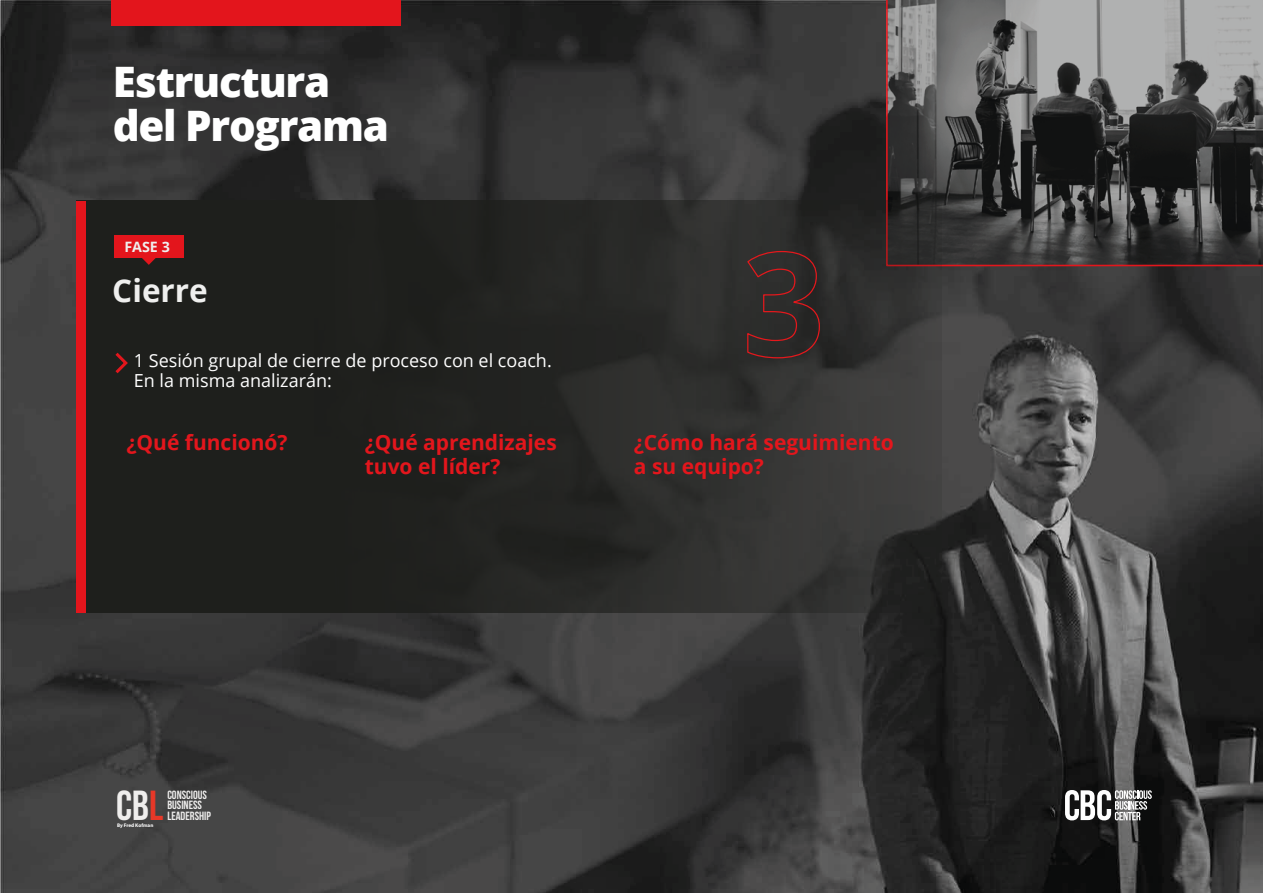
<style>
.page{position:relative;width:1263px;height:893px;background:#fff}
.page>*{position:absolute;margin:0;border:0;box-sizing:border-box;transform-origin:0 0}
.t1{font:800 42px/44.4px "Open Sans";letter-spacing:-.03em;color:#fff}
.t2{font:700 41.7px "Bebas Neue";color:#efeeed}
.t3{font:700 31.5px "Open Sans";color:#efefee}
.t4{font:700 21px/24px "Open Sans";color:#e3161c}
.t5{font:18px/19.5px "Open Sans";color:#fff}
.t6{font:700 14.25px "Open Sans";color:#efefee}
.t7{font:700 11.85px/10.5px "Bebas Neue";color:#efeeed}
.t8{font:700 5.25px "Myriad Pro";color:#fff}
.s1{color:#e73828}
</style>
<div class="page">
<img style="left:0;top:0;width:1263px;height:893px">
<div style="left:111px;top:0;width:290px;height:25px;background:#e3151c"></div>
<svg style="left:1065px;top:790px;width:87px;height:30px"></svg>
<svg style="left:886px;top:0;width:377px;height:266px;background:#5a5959"></svg>
<svg style="left:76px;top:201px;width:865px;height:412px;background:#262724"></svg>
<svg style="left:112px;top:349px;width:18px;height:27px"></svg>
<div style="left:114px;top:235px;width:70px;height:23px;background:#e3151c"></div>
<svg style="left:141px;top:258px;width:16px;height:7px"></svg>
<div style="left:76px;top:201px;width:10px;height:411px;background:#e3151c"></div>
<svg style="left:746px;top:250px;width:75px;height:109px;background:#382929"></svg>
<h1 class="t1" style="left:113px;top:57px;width:278px">Estructura del Programa</h1>
<p class="t6" style="left:124px;top:237px;width:47px">FASE 3</p>
<h3 class="t3" style="left:112px;top:268px;width:97px">Cierre</h3>
<p class="t5" style="left:134px;top:351px;width:419px">1 Sesión grupal de cierre de proceso con el coach.<br>En la misma analizarán:</p>
<p class="t4" style="left:126px;top:430px;width:163px">¿Qué funcionó?</p>
<p class="t4" style="left:365px;top:430px;width:194px">¿Qué aprendizajes tuvo el líder?</p>
<p class="t4" style="left:634px;top:430px;width:261px">¿Cómo hará seguimiento a su equipo?</p>
<h2 class="t2" style="left:116px;top:782px;width:49px">cb<span class="s1">l</span></h2>
<p class="t7" style="left:167px;top:789px;width:45px">CONSCIOUS<br>BUSINESS<br>LEADERSHIP</p>
<p class="t8" style="left:117px;top:822px;width:38px">By Fred Kofman</p>
</div>
